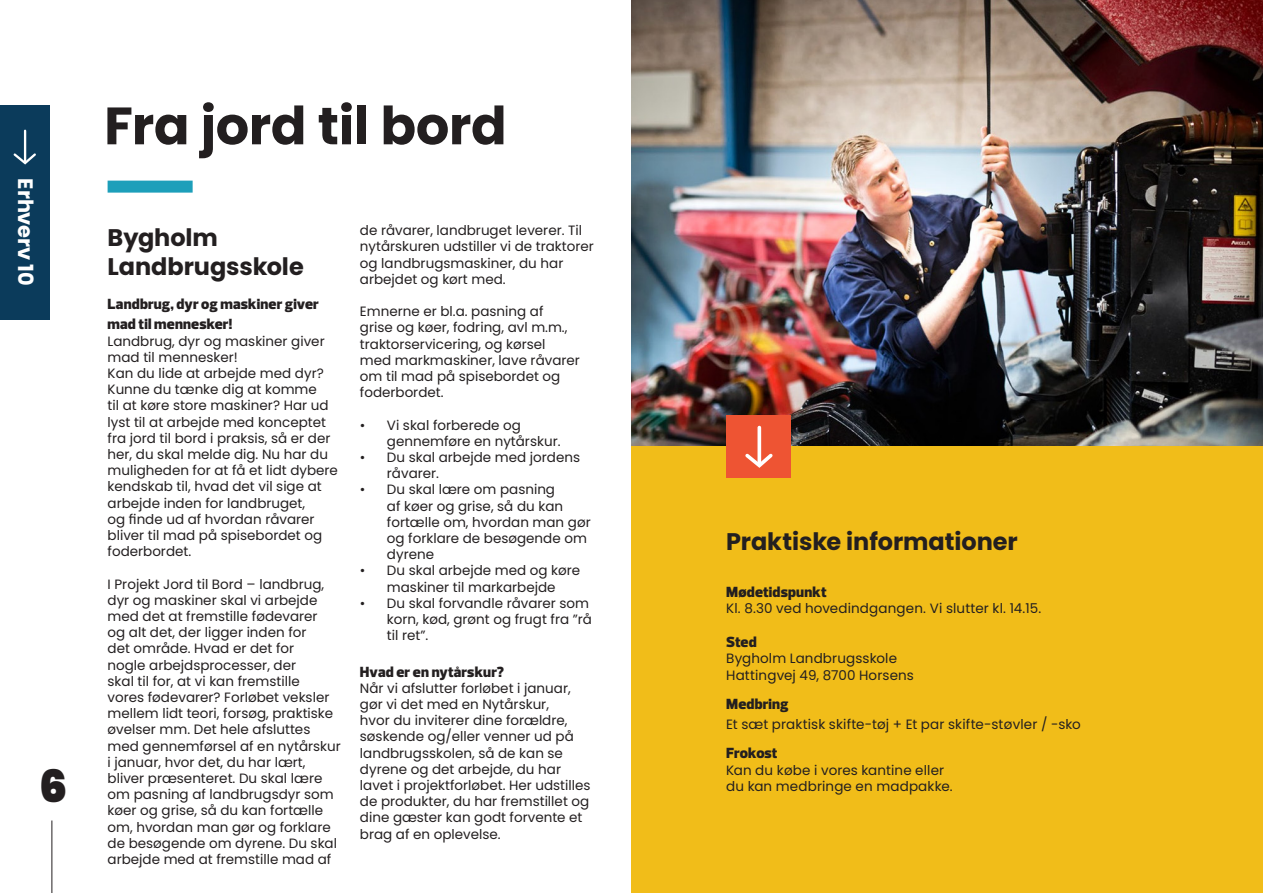
<style>
.page{position:relative;width:1263px;height:893px;background:#fff}
.page>*{position:absolute;margin:0;border:0;box-sizing:border-box;transform-origin:0 0}
.brødtekst{font:700 52.5px "Poppins";letter-spacing:-.005em;color:#231f20}
.t1{font:900 44.55px "Poppins";color:#231f20}
.brødtekst-2{font:700 24px/28.8px "Poppins";letter-spacing:-.005em;color:#231f20}
.brødtekst-3{font:700 20.85px "Poppins";color:#fff}
.brødtekst-4{font:900 15px/20.2px "Prelo";letter-spacing:.01em;color:#231f20}
.brødtekst-5{font:13.5px/16.2px "Poppins";color:#231f20}
</style>
<div class="page">
<hr style="left:52px;top:820px;width:1px;height:73px;background:#231f20">
<img style="left:631px;top:0;width:632px;height:446px">
<div style="left:108px;top:181px;width:85px;height:12px;background:#1d9fba"></div>
<div style="left:631px;top:446px;width:632px;height:447px;background:#f1bd19"></div>
<div style="left:727px;top:415px;width:64px;height:63px;background:#ee5433"></div>
<svg style="left:757px;top:427px;width:4px;height:23px"></svg>
<svg style="left:745px;top:450px;width:28px;height:18px"></svg>
<div style="left:0;top:105px;width:49px;height:215px;background:#0b3b5b"></div>
<hr style="left:24px;top:131px;width:2px;height:30px;background:#fff">
<svg style="left:13px;top:151px;width:23px;height:14px"></svg>
<p class="brødtekst-3" style="left:37px;top:178px;width:109px;rotate:90deg">Erhverv 10</p>
<h2 class="t1" style="left:39px;top:760px;width:30px">6</h2>
<p class="brødtekst" style="left:104px;top:95px;width:404px">Fra jord til bord</p>
<p class="brødtekst-2" style="left:108px;top:223px;width:198px">Bygholm<br>Landbrugsskole</p>
<p class="brødtekst-4" style="left:108px;top:294px;width:213px">Landbrug, dyr og maskiner giver mad til mennesker!</p>
<p class="brødtekst-5" style="left:108px;top:333px;width:219px">Landbrug, dyr og maskiner giver mad til mennesker!</p>
<p class="brødtekst-5" style="left:108px;top:365px;width:232px">Kan du lide at arbejde med dyr?<br>Kunne du tænke dig at komme<br>til at køre store maskiner? Har ud lyst til at arbejde med konceptet fra jord til bord i praksis, så er der her, du skal melde dig. Nu har du muligheden for at få et lidt dybere kendskab til, hvad det vil sige at arbejde inden for landbruget,<br>og finde ud af hvordan råvarer bliver til mad på spisebordet og foderbordet.</p>
<p class="brødtekst-5" style="left:108px;top:576px;width:235px">I Projekt Jord til Bord – landbrug, dyr og maskiner skal vi arbejde med det at fremstille fødevarer<br>og alt det, der ligger inden for<br>det område. Hvad er det for<br>nogle arbejdsprocesser, der<br>skal til for, at vi kan fremstille<br>vores fødevarer? Forløbet veksler mellem lidt teori, forsøg, praktiske øvelser mm. Det hele afsluttes med gennemførsel af en nytårskur i januar, hvor det, du har lært, bliver præsenteret. Du skal lære om pasning af landbrugsdyr som køer og grise, så du kan fortælle om, hvordan man gør og forklare de besøgende om dyrene. Du skal arbejde med at fremstille mad af</p>
<p class="brødtekst-5" style="left:360px;top:222px;width:235px">de råvarer, landbruget leverer. Til nytårskuren udstiller vi de traktorer og landbrugsmaskiner, du har arbejdet og kørt med.</p>
<p class="brødtekst-5" style="left:360px;top:303px;width:221px">Emnerne er bl.a. pasning af<br>grise og køer, fodring, avl m.m., traktorservicering, og kørsel med markmaskiner, lave råvarer om til mad på spisebordet og foderbordet.</p>
<p class="brødtekst-5" style="left:387px;top:417px;width:175px;text-indent:-27px">• Vi skal forberede og gennemføre en nytårskur.</p>
<p class="brødtekst-5" style="left:387px;top:449px;width:195px;text-indent:-27px">• Du skal arbejde med jordens råvarer.</p>
<p class="brødtekst-5" style="left:387px;top:482px;width:205px;text-indent:-27px">• Du skal lære om pasning<br>af køer og grise, så du kan fortælle om, hvordan man gør og forklare de besøgende om dyrene</p>
<p class="brødtekst-5" style="left:360px;top:563px;width:222px;text-align:center">• Du skal arbejde med og køre maskiner til markarbejde</p>
<p class="brødtekst-5" style="left:387px;top:595px;width:207px;text-indent:-27px">• Du skal forvandle råvarer som korn, kød, grønt og frugt fra ”rå til ret”.</p>
<p class="brødtekst-4" style="left:360px;top:661px;width:146px">Hvad er en nytårskur?</p>
<p class="brødtekst-5" style="left:360px;top:680px;width:232px">Når vi afslutter forløbet i januar, gør vi det med en Nytårskur,<br>hvor du inviterer dine forældre, søskende og/eller venner ud på landbrugsskolen, så de kan se dyrene og det arbejde, du har lavet i projektforløbet. Her udstilles de produkter, du har fremstillet og dine gæster kan godt forvente et brag af en oplevelse.</p>
<p class="brødtekst-2" style="left:726px;top:527px;width:293px">Praktiske informationer</p>
<p class="brødtekst-4" style="left:726px;top:582px;width:102px">Mødetidspunkt</p>
<p class="brødtekst-5" style="left:726px;top:600px;width:317px">Kl. 8.30 ved hovedindgangen. Vi slutter kl. 14.15.</p>
<p class="brødtekst-4" style="left:726px;top:632px;width:32px">Sted</p>
<p class="brødtekst-5" style="left:726px;top:651px;width:189px">Bygholm Landbrugsskole<br>Hattingvej 49, 8700 Horsens</p>
<p class="brødtekst-4" style="left:726px;top:694px;width:64px">Medbring</p>
<p class="brødtekst-5" style="left:726px;top:716px;width:356px">Et sæt praktisk skifte-tøj + Et par skifte-støvler / -sko</p>
<p class="brødtekst-4" style="left:726px;top:743px;width:53px">Frokost</p>
<p class="brødtekst-5" style="left:726px;top:762px;width:228px">Kan du købe i vores kantine eller du kan medbringe en madpakke.</p>
</div>
